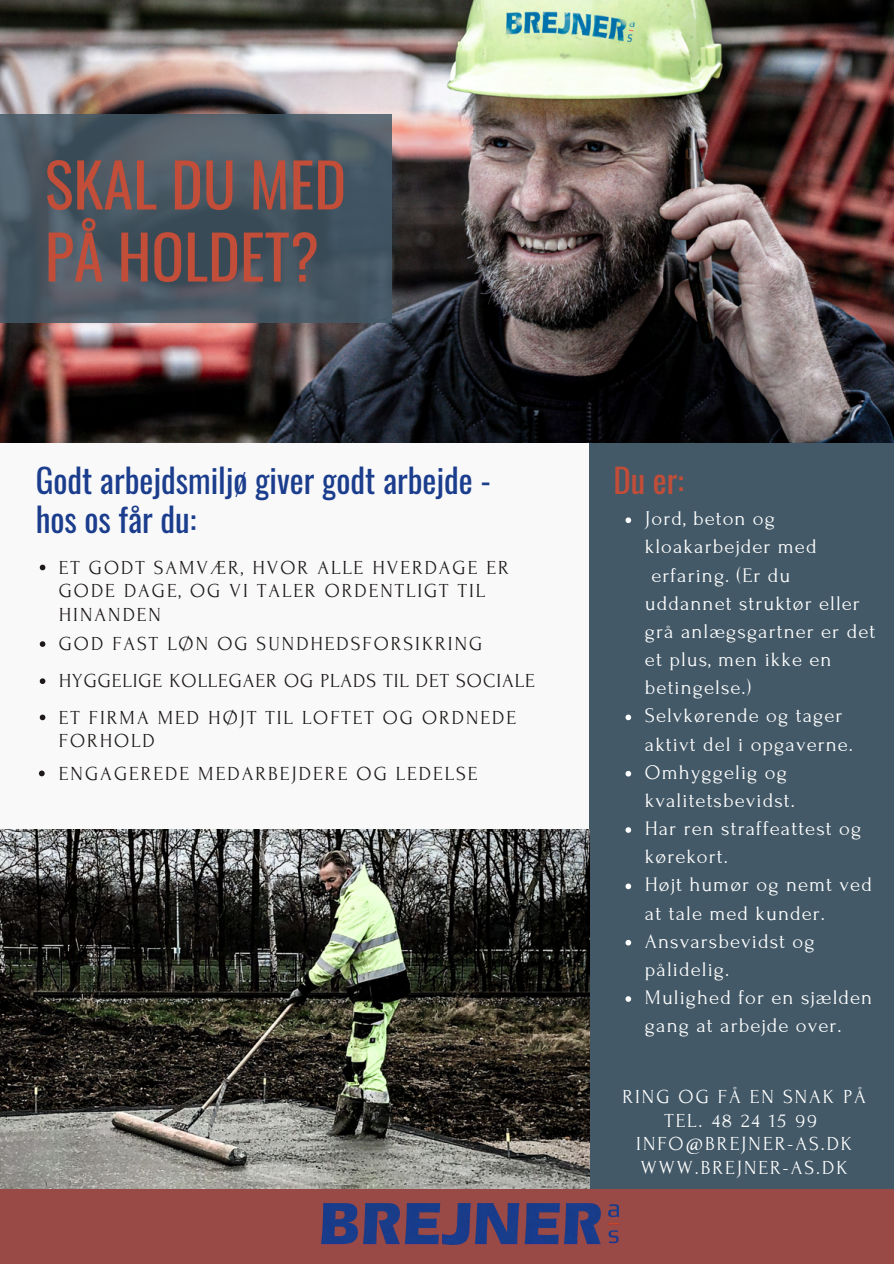
<style>
.page{position:relative;width:894px;height:1264px;background:#fff}
.page>*{position:absolute;margin:0;border:0;box-sizing:border-box;transform-origin:0 0}
.t1{font:60.45px "Oswald";color:#c24d38}
.t2{font:33.15px "Oswald";color:#1b3d8d}
.t3{font:33px "Oswald";color:#c24d38}
.t4{font:20.7px/28.2px "Forum";letter-spacing:.05em;color:#fff}
.t5{font:19.95px "Forum";letter-spacing:.1em;color:#1d1918}
.t6{font:19.8px/23.7px "Forum";letter-spacing:.1em;color:#1d1918}
.t7{font:19.8px "Forum";letter-spacing:.1em;color:#fff}
.t8{font:19.8px "Forum";letter-spacing:.05em;color:#1d1918}
</style>
<div class="page">
<div style="left:0;top:0;width:893px;height:1263px;background:#f9f9f9"></div>
<div style="left:589px;top:431px;width:304px;height:832px;background:#435967"></div>
<img style="left:0;top:829px;width:589px;height:360px">
<img style="left:0;top:0;width:893px;height:442px">
<svg style="left:0;top:114px;width:392px;height:208px;background:#485863"></svg>
<div style="left:0;top:1189px;width:893px;height:74px;background:#994a47"></div>
<img style="left:321px;top:1203px;width:297px;height:41px">
<svg style="left:40px;top:564px;width:5px;height:6px"></svg>
<svg style="left:625px;top:517px;width:6px;height:6px"></svg>
<svg style="left:625px;top:714px;width:6px;height:6px"></svg>
<svg style="left:625px;top:771px;width:6px;height:5px"></svg>
<svg style="left:625px;top:827px;width:6px;height:5px"></svg>
<svg style="left:625px;top:883px;width:6px;height:6px"></svg>
<svg style="left:625px;top:939px;width:6px;height:6px"></svg>
<svg style="left:625px;top:996px;width:6px;height:5px"></svg>
<svg style="left:40px;top:678px;width:5px;height:6px"></svg>
<svg style="left:39px;top:770px;width:6px;height:6px"></svg>
<svg style="left:40px;top:641px;width:5px;height:6px"></svg>
<svg style="left:40px;top:714px;width:5px;height:6px"></svg>
<p class="t1" style="left:45px;top:137px;width:303px">SKAL DU MED</p>
<p class="t1" style="left:45px;top:209px;width:276px">PÅ HOLDET?</p>
<p class="t2" style="left:36px;top:454px;width:456px">Godt arbejdsmiljø giver godt arbejde -</p>
<p class="t2" style="left:36px;top:493px;width:162px">hos os får du:</p>
<p class="t6" style="left:59px;top:556px;width:451px">ET GODT SAMVÆR, HVOR ALLE HVERDAGE ER<br>GODE DAGE, OG VI TALER ORDENTLIGT TIL<br>HINANDEN</p>
<p class="t6" style="left:59px;top:632px;width:425px">GOD FAST LØN OG SUNDHEDSFORSIKRING</p>
<p class="t8" style="left:59px;top:670px;width:477px">HYGGELIGE KOLLEGAER OG PLADS TIL DET SOCIALE</p>
<p class="t6" style="left:59px;top:705px;width:458px">ET FIRMA MED HØJT TIL LOFTET OG ORDNEDE<br>FORHOLD</p>
<p class="t5" style="left:59px;top:762px;width:420px">ENGAGEREDE MEDARBEJDERE OG LEDELSE</p>
<p class="t3" style="left:613px;top:454px;width:72px">Du er:</p>
<p class="t4" style="left:644px;top:505px;width:132px">Jord, beton og</p>
<p class="t4" style="left:644px;top:533px;width:173px">kloakarbejder med</p>
<p class="t4" style="left:651px;top:561px;width:141px">erfaring. (Er du</p>
<p class="t4" style="left:644px;top:589px;width:216px">uddannet struktør eller</p>
<p class="t4" style="left:644px;top:617px;width:232px">grå anlægsgartner er det</p>
<p class="t4" style="left:644px;top:645px;width:188px">et plus, men ikke en</p>
<p class="t4" style="left:644px;top:674px;width:108px">betingelse.)</p>
<p class="t4" style="left:644px;top:702px;width:209px">Selvkørende og tager aktivt del i opgaverne.</p>
<p class="t4" style="left:644px;top:758px;width:152px">Omhyggelig og kvalitetsbevidst.</p>
<p class="t4" style="left:644px;top:814px;width:218px">Har ren straffeattest og kørekort.</p>
<p class="t4" style="left:644px;top:871px;width:228px">Højt humør og nemt ved at tale med kunder.</p>
<p class="t4" style="left:644px;top:927px;width:171px">Ansvarsbevidst og pålidelig.</p>
<p class="t4" style="left:644px;top:983px;width:229px">Mulighed for en sjælden gang at arbejde over.</p>
<p class="t7" style="left:622px;top:1086px;width:245px">RING OG FÅ EN SNAK PÅ</p>
<p class="t7" style="left:664px;top:1109px;width:154px">TEL. 48 24 15 99</p>
<p class="t7" style="left:636px;top:1133px;width:217px">INFO@BREJNER-AS.DK</p>
<p class="t7" style="left:640px;top:1156px;width:208px">WWW.BREJNER-AS.DK</p>
</div>
